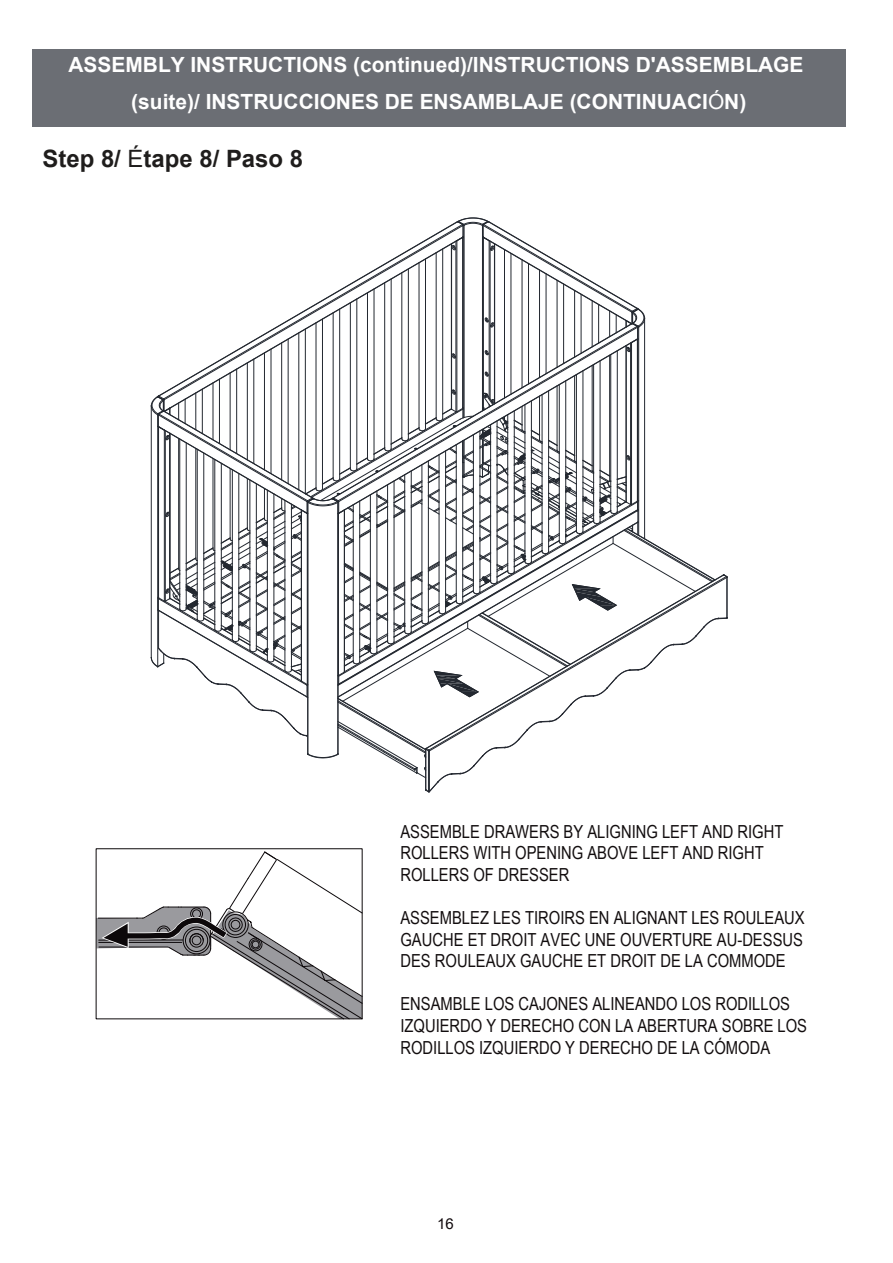
<style>
.page{position:relative;width:893px;height:1263px;background:#fff}
.page>*{position:absolute;margin:0;border:0;box-sizing:border-box;transform-origin:0 0}
.t1{font:700 23.85px "Arial";color:#1f1d1c}
.t2{font:700 21px/37.2px "Arial";color:#fff;text-align:center}
.t3{font:18px/21.6px "Arial Narrow";color:#120d0e}
.t4{font:15px "Arial";color:#0f080b}
.s1{font-weight:400}
</style>
<div class="page">
<div style="left:32px;top:49px;width:814px;height:77px;background:#6b6e74"></div>
<svg style="left:151px;top:217px;width:577px;height:575px"></svg>
<svg style="left:98px;top:851px;width:265px;height:168px"></svg>
<p class="t2" style="left:69px;top:46px;width:736px">ASSEMBLY INSTRUCTIONS (continued)/INSTRUCTIONS D'ASSEMBLAGE (suite)/ INSTRUCCIONES DE ENSAMBLAJE (CONTINUACI<span class="s1">Ó</span>N)</p>
<h1 class="t1" style="left:43px;top:142px;width:262px">Step 8/ <span class="s1">É</span>tape 8/ Paso 8</h1>
<p class="t3" style="left:400px;top:820px;width:384px">ASSEMBLE DRAWERS BY ALIGNING LEFT AND RIGHT<br>ROLLERS WITH OPENING ABOVE LEFT AND RIGHT<br>ROLLERS OF DRESSER</p>
<p class="t3" style="left:400px;top:906px;width:406px;text-align:justify">ASSEMBLEZ LES TIROIRS EN ALIGNANT LES ROULEAUX GAUCHE ET DROIT AVEC UNE OUVERTURE AU-DESSUS DES ROULEAUX GAUCHE ET DROIT DE LA COMMODE</p>
<p class="t3" style="left:400px;top:992px;width:408px">ENSAMBLE LOS CAJONES ALINEANDO LOS RODILLOS<br>IZQUIERDO Y DERECHO CON LA ABERTURA SOBRE LOS<br>RODILLOS IZQUIERDO Y DERECHO DE LA CÓMODA</p>
<p class="t4" style="left:437px;top:1213px;width:18px">16</p>
</div>
